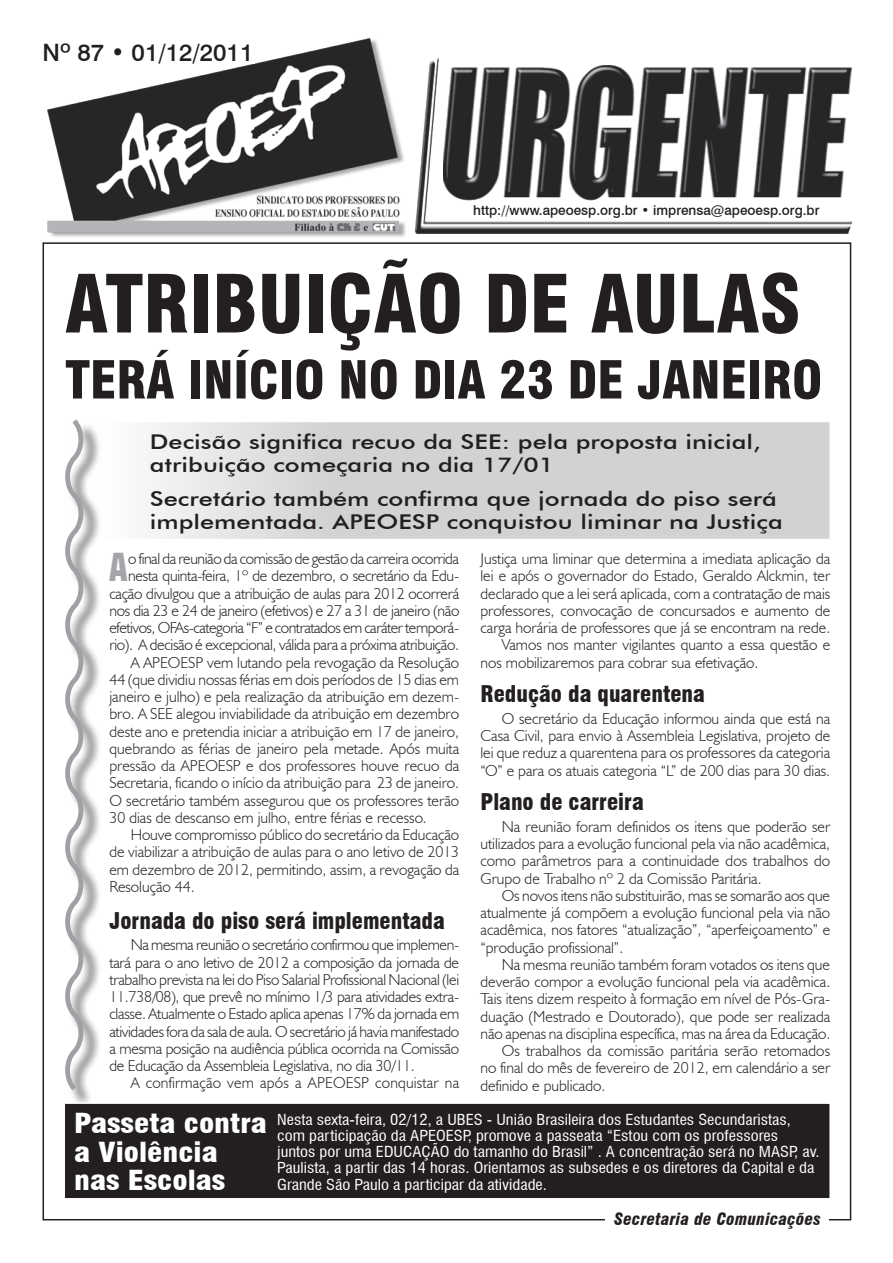
<style>
.page{position:relative;width:893px;height:1263px;background:#fff}
.page>*{position:absolute;margin:0;border:0;box-sizing:border-box;transform-origin:0 0}
.Título{font:900 condensed 78px "Swiss 721 BT";color:#231f20}
.Título-2{font:900 condensed 51px "Swiss 721 BT";color:#231f20}
.Corpo_do_texto{font:40.2px "Machine IT Cby BT";color:#a4a5a9}
.Título1{font:900 condensed 27px/28.5px "Swiss 721 BT";color:#fff;scale:1.14 1}
.t1{font:500 24px "Swiss 721 BT";color:#231f20}
.Subtítulo_1{font:900 condensed 22.5px "Swiss 721 BT";color:#231f20}
.Subtítulo_3{font:500 20.4px/23px "Futura BT";color:#231f20;scale:1.25 1}
.t2{font:italic 900 condensed 16.5px "Swiss 721 BT";letter-spacing:.02em;color:#231f20}
.Corpo_do_texto-2{font:300 15.75px/17.2px "Humanist 521 BT";color:#231f20;text-align:justify}
.Corpo_do_texto-3{font:300 15.75px/17.2px "Humanist 521 BT";letter-spacing:-.02em;color:#231f20;text-align:right}
.Corpo_do_texto-4{font:condensed 14.85px/16.2px "Swiss 721 BT";color:#fff;scale:1.11 1}
.t3{font:500 13.5px "Swiss 721 BT";color:#231f20}
</style>
<div class="page">
<svg style="left:150px;top:422px;width:680px;height:117px;background:#d5d6d8"></svg>
<img style="left:47px;top:38px;width:805px;height:199px">
<div style="left:43px;top:43px;width:212px;height:21px;background:#fff"></div>
<div style="left:68px;top:423px;width:34px;height:685px;background:#231f20;opacity:.75"></div>
<svg style="left:65px;top:419px;width:25px;height:676px"></svg>
<div style="left:64px;top:1103px;width:766px;height:95px;background:#231f20"></div>
<div style="left:64px;top:1103px;width:767px;height:96px;border:1px solid #fff"></div>
<p class="t1" style="left:43px;top:38px;width:212px">Nº 87 • 01/12/2011</p>
<p class="t3" style="left:473px;top:202px;width:348px">http://www.apeoesp.org.br • imprensa@apeoesp.org.br</p>
<p class="Título" style="left:65px;top:257px;width:737px">ATRIBUIÇÃO DE AULAS</p>
<p class="Título-2" style="left:65px;top:349px;width:759px">TERÁ INÍCIO NO DIA 23 DE JANEIRO</p>
<p class="Subtítulo_3" style="left:150px;top:430px;width:490px">Decisão significa recuo da SEE: pela proposta inicial, atribuição começaria no dia 17/01</p>
<p class="Subtítulo_3" style="left:150px;top:487px;width:508px">Secretário também confirma que jornada do piso será implementada. APEOESP conquistou liminar na Justiça</p>
<p class="Corpo_do_texto" style="left:109px;top:543px;width:20px">A</p>
<p class="Corpo_do_texto-3" style="left:109px;top:550px;width:351px">o final da reunião da comissão de gestão da carreira ocorrida nesta quinta-feira, 1º de dezembro, o secretário da Edu&shy;cação divulgou que a atribuição de aulas para 2012 ocorrerá nos dia 23 e 24 de janeiro (efetivos) e 27 a 31 de janeiro (não efetivos, OFAs-categoria “F” e contratados em caráter temporá&shy;rio). A decisão é excepcional, válida para a próxima atribuição.</p>
<p class="Corpo_do_texto-2" style="left:109px;top:653px;width:351px;text-indent:21px">A APEOESP vem lutando pela revogação da Resolução 44 (que dividiu nossas férias em dois períodos de 15 dias em janeiro e julho) e pela realização da atribuição em dezem&shy;bro. A SEE alegou inviabilidade da atribuição em dezembro deste ano e pretendia iniciar a atribuição em 17 de janeiro, quebrando as férias de janeiro pela metade. Após muita pressão da APEOESP e dos professores houve recuo da Secretaria, ficando o início da atribuição para 23 de janeiro.<br>O secretário também assegurou que os professores terão 30 dias de descanso em julho, entre férias e recesso.</p>
<p class="Corpo_do_texto-2" style="left:109px;top:826px;width:351px;text-indent:21px">Houve compromisso público do secretário da Educação de viabilizar a atribuição de aulas para o ano letivo de 2013 em dezembro de 2012, permitindo, assim, a revogação da Resolução 44.</p>
<p class="Subtítulo_1" style="left:109px;top:907px;width:337px">Jornada do piso será implementada</p>
<p class="Corpo_do_texto-2" style="left:109px;top:936px;width:351px;text-indent:21px">Na mesma reunião o secretário confirmou que implemen&shy;tará para o ano letivo de 2012 a composição da jornada de trabalho prevista na lei do Piso Salarial Profissional Nacional (lei 11.738/08), que prevê no mínimo 1/3 para atividades extra&shy;classe. Atualmente o Estado aplica apenas 17% da jornada em atividades fora da sala de aula. O secretário já havia manifestado a mesma posição na audiência pública ocorrida na Comissão de Educação da Assembleia Legislativa, no dia 30/11.</p>
<p class="Corpo_do_texto-2" style="left:131px;top:1074px;width:330px">A confirmação vem após a APEOESP conquistar na</p>
<p class="Corpo_do_texto-2" style="left:480px;top:550px;width:351px">Justiça uma liminar que determina a imediata aplicação da lei e após o governador do Estado, Geraldo Alckmin, ter declarado que a lei será aplicada, com a contratação de mais professores, convocação de concursados e aumento de carga horária de professores que já se encontram na rede.</p>
<p class="Corpo_do_texto-2" style="left:480px;top:636px;width:351px;text-indent:21px">Vamos nos manter vigilantes quanto a essa questão e nos mobilizaremos para cobrar sua efetivação.</p>
<p class="Subtítulo_1" style="left:480px;top:681px;width:226px">Redução da quarentena</p>
<p class="Corpo_do_texto-2" style="left:480px;top:709px;width:351px;text-indent:21px">O secretário da Educação informou ainda que está na Casa Civil, para envio à Assembleia Legislativa, projeto de lei que reduz a quarentena para os professores da categoria “O” e para os atuais categoria “L” de 200 dias para 30 dias.</p>
<p class="Subtítulo_1" style="left:480px;top:788px;width:165px">Plano de carreira</p>
<p class="Corpo_do_texto-2" style="left:480px;top:817px;width:351px;text-indent:21px">Na reunião foram definidos os itens que poderão ser utilizados para a evolução funcional pela via não acadêmica, como parâmetros para a continuidade dos trabalhos do Grupo de Trabalho nº 2 da Comissão Paritária.</p>
<p class="Corpo_do_texto-2" style="left:480px;top:886px;width:351px;text-indent:21px">Os novos itens não substituirão, mas se somarão aos que atualmente já compõem a evolução funcional pela via não acadêmica, nos fatores “atualização”, “aperfeiçoamento” e “produção profissional”.</p>
<p class="Corpo_do_texto-2" style="left:480px;top:955px;width:351px;text-indent:21px">Na mesma reunião também foram votados os itens que deverão compor a evolução funcional pela via acadêmica.<br>Tais itens dizem respeito à formação em nível de Pós-Gra&shy;duação (Mestrado e Doutorado), que pode ser realizada não apenas na disciplina específica, mas na área da Educação.</p>
<p class="Corpo_do_texto-2" style="left:480px;top:1042px;width:351px;text-indent:21px">Os trabalhos da comissão paritária serão retomados no final do mês de fevereiro de 2012, em calendário a ser definido e publicado.</p>
<p class="Título1" style="left:74px;top:1109px;width:171px">Passeta contra a Violência nas Escolas</p>
<p class="Corpo_do_texto-4" style="left:277px;top:1111px;width:490px">Nesta sexta-feira, 02/12, a UBES - União Brasileira dos Estudantes Secundaristas, com participação da APEOESP, promove a passeata “Estou com os professores juntos por uma EDUCAÇÃO do tamanho do Brasil” . A concentração será no MASP, av.<br>Paulista, a partir das 14 horas. Orientamos as subsedes e os diretores da Capital e da Grande São Paulo a participar da atividade.</p>
<p class="t2" style="left:615px;top:1209px;width:208px">Secretaria de Comunicações</p>
</div>
